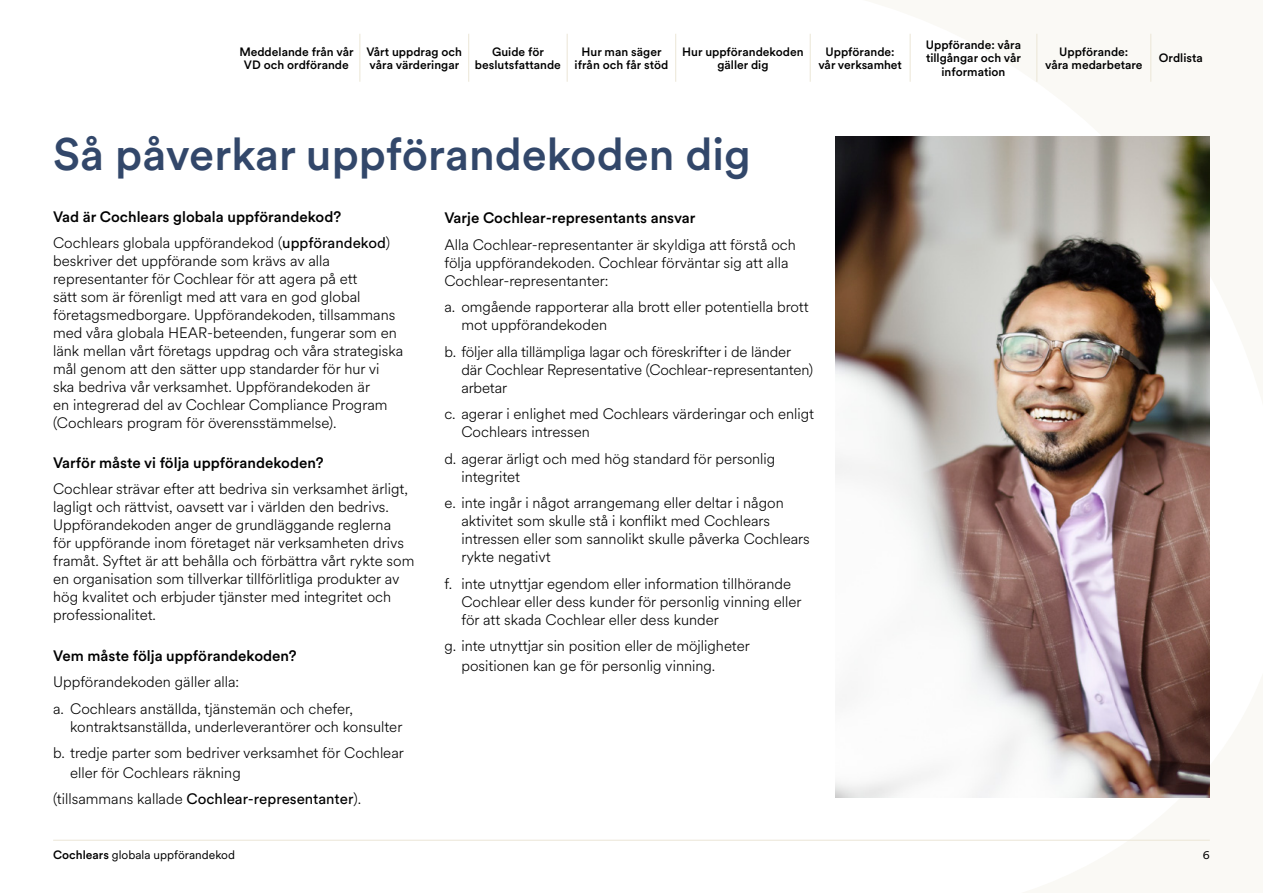
<style>
.page{position:relative;width:1263px;height:893px;background:#fff}
.page>*{position:absolute;margin:0;border:0;box-sizing:border-box;transform-origin:0 0}
.t1{font:500 45px "Circular XX";color:#32476a}
.t2{font:300 15px/18px "Circular XX";color:#000}
.t3{font:500 15px/26.5px "Circular XX";color:#000}
.t4{font:500 12px/13.5px "Circular XX";color:#000;text-align:center}
.t5{font:12px "Circular XX";color:#000}
.s1{font-weight:300}
.s2{font-weight:400}
.s3{font-weight:500}
</style>
<div class="page">
<img style="left:835px;top:136px;width:375px;height:661px">
<hr style="left:53px;top:840px;width:1157px;height:1px;background:#ebe6d6">
<hr style="left:359px;top:34px;width:1px;height:48px;background:#ebe6d6">
<hr style="left:468px;top:34px;width:1px;height:48px;background:#ebe6d6">
<hr style="left:567px;top:34px;width:1px;height:48px;background:#ebe6d6">
<hr style="left:675px;top:34px;width:1px;height:48px;background:#ebe6d6">
<hr style="left:810px;top:34px;width:1px;height:48px;background:#ebe6d6">
<hr style="left:910px;top:34px;width:1px;height:48px;background:#ebe6d6">
<hr style="left:1036px;top:34px;width:1px;height:48px;background:#ebe6d6">
<hr style="left:1150px;top:34px;width:1px;height:48px;background:#ebe6d6">
<p class="t4" style="left:239px;top:44px;width:116px">Meddelande från vår<br>VD och ordförande</p>
<p class="t4" style="left:366px;top:44px;width:97px;text-align:left">Vårt uppdrag och våra värderingar</p>
<p class="t4" style="left:475px;top:44px;width:88px">Guide för beslutsfattande</p>
<p class="t4" style="left:575px;top:44px;width:95px">Hur man säger ifrån och får stöd</p>
<p class="t4" style="left:682px;top:44px;width:123px">Hur uppförandekoden gäller dig</p>
<p class="t4" style="left:818px;top:44px;width:85px">Uppförande: vår verksamhet</p>
<p class="t4" style="left:926px;top:37px;width:97px">Uppförande: våra tillgångar och vår information</p>
<p class="t4" style="left:1045px;top:44px;width:99px">Uppförande:<br>våra medarbetare</p>
<p class="t4" style="left:1159px;top:51px;width:45px">Ordlista</p>
<h1 class="t1" style="left:53px;top:123px;width:699px">Så påverkar uppförandekoden dig</h1>
<p class="t3" style="left:53px;top:203px;width:339px">Vad är Cochlears globala uppförandekod?<br><span class="s1">Cochlears globala uppförandekod (</span><span class="s2">uppförandekod</span><span class="s1">)</span></p>
<p class="t2" style="left:53px;top:251px;width:352px">beskriver det uppförande som krävs av alla representanter för Cochlear för att agera på ett<br>sätt som är förenligt med att vara en god global företagsmedborgare. Uppförandekoden, tillsammans med våra globala HEAR-beteenden, fungerar som en länk mellan vårt företags uppdrag och våra strategiska mål genom att den sätter upp standarder för hur vi ska bedriva vår verksamhet. Uppförandekoden är<br>en integrerad del av Cochlear Compliance Program (Cochlears program för överensstämmelse).</p>
<p class="t3" style="left:53px;top:448px;width:272px">Varför måste vi följa uppförandekoden?</p>
<p class="t2" style="left:53px;top:479px;width:363px">Cochlear strävar efter att bedriva sin verksamhet ärligt, lagligt och rättvist, oavsett var i världen den bedrivs.<br>Uppförandekoden anger de grundläggande reglerna<br>för uppförande inom företaget när verksamheten drivs framåt. Syftet är att behålla och förbättra vårt rykte som en organisation som tillverkar tillförlitliga produkter av hög kvalitet och erbjuder tjänster med integritet och professionalitet.</p>
<p class="t3" style="left:53px;top:642px;width:245px">Vem måste följa uppförandekoden?</p>
<p class="t2" style="left:53px;top:668px;width:301px;line-height:26.5px">Uppförandekoden gäller alla:<br>a. Cochlears anställda, tjänstemän och chefer,</p>
<p class="t2" style="left:53px;top:713px;width:352px;line-height:26.5px;text-align:right">kontraktsanställda, underleverantörer och konsulter<br>b. tredje parter som bedriver verksamhet för Cochlear</p>
<p class="t2" style="left:53px;top:759px;width:309px;line-height:26.5px;text-indent:17px">eller för Cochlears räkning<br>(tillsammans kallade <span class="s2">Cochlear-representanter</span>).</p>
<p class="t3" style="left:444px;top:204px;width:253px">Varje Cochlear-representants ansvar</p>
<p class="t2" style="left:444px;top:235px;width:353px">Alla Cochlear-representanter är skyldiga att förstå och följa uppförandekoden. Cochlear förväntar sig att alla<br>Cochlear-representanter:</p>
<p class="t2" style="left:461px;top:297px;width:349px;text-indent:-17px">a. omgående rapporterar alla brott eller potentiella brott mot uppförandekoden</p>
<p class="t2" style="left:461px;top:342px;width:353px;text-indent:-17px">b. följer alla tillämpliga lagar och föreskrifter i de länder där Cochlear Representative (Cochlear-representanten) arbetar</p>
<p class="t2" style="left:461px;top:404px;width:354px;text-indent:-17px">c. agerar i enlighet med Cochlears värderingar och enligt<br>Cochlears intressen</p>
<p class="t2" style="left:461px;top:449px;width:315px;text-indent:-17px">d. agerar ärligt och med hög standard för personlig integritet</p>
<p class="t2" style="left:461px;top:493px;width:350px;text-indent:-17px">e. inte ingår i något arrangemang eller deltar i någon aktivitet som skulle stå i konflikt med Cochlears intressen eller som sannolikt skulle påverka Cochlears rykte negativt</p>
<p class="t2" style="left:461px;top:574px;width:342px;text-indent:-17px">f. inte utnyttjar egendom eller information tillhörande<br>Cochlear eller dess kunder för personlig vinning eller för att skada Cochlear eller dess kunder</p>
<p class="t2" style="left:461px;top:636px;width:290px;line-height:19.5px;text-indent:-17px">g. inte utnyttjar sin position eller de möjligheter positionen kan ge för personlig vinning.</p>
<p class="t5" style="left:53px;top:847px;width:183px"><span class="s3">Cochlears</span> globala uppförandekod</p>
<p class="t5" style="left:1203px;top:847px;width:9px">6</p>
</div>
